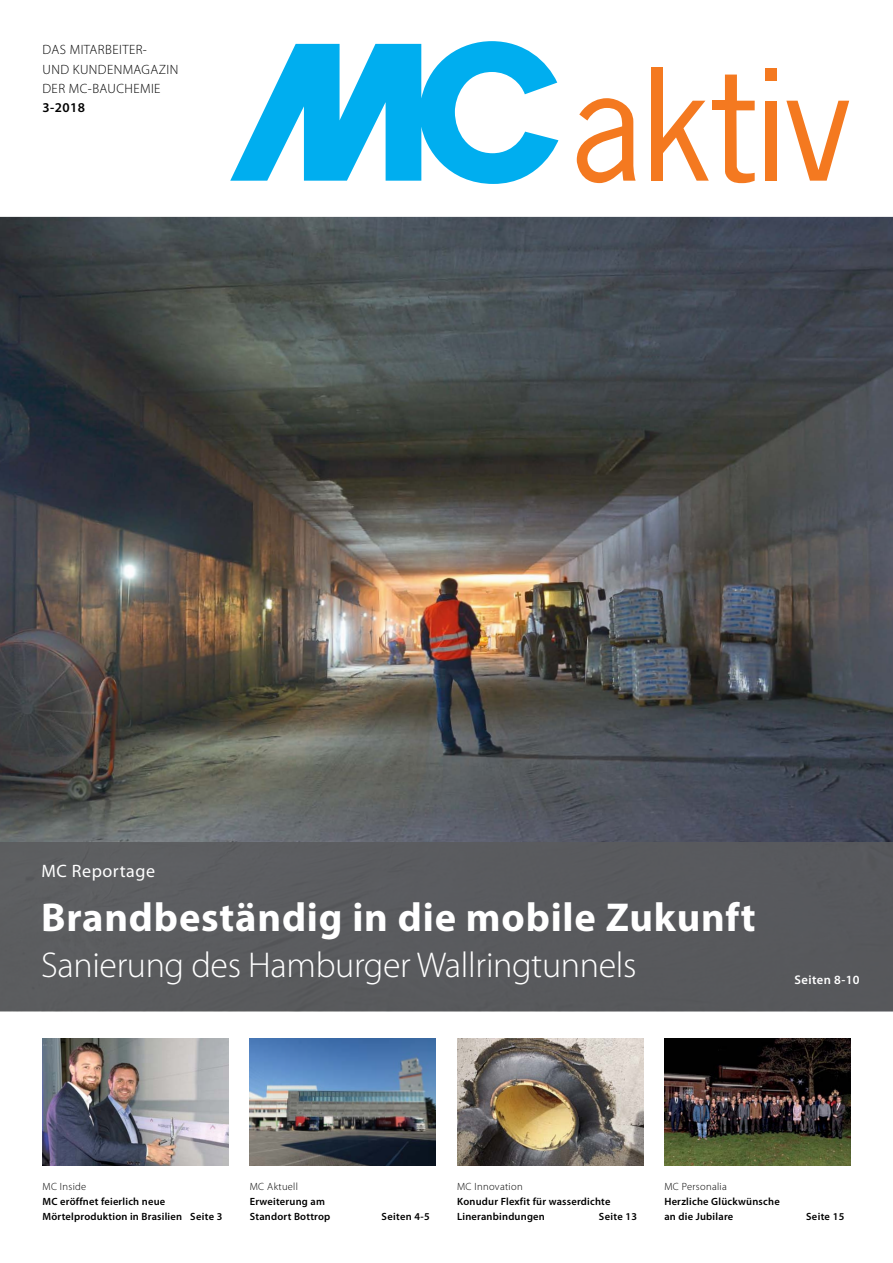
<style>
.page{position:relative;width:893px;height:1263px;background:#fff}
.page>*{position:absolute;margin:0;border:0;box-sizing:border-box;transform-origin:0 0}
.t1{font:700 40.5px "Myriad Pro";letter-spacing:.02em;color:#fff}
.t2{font:300 36px "Myriad Pro";letter-spacing:-.01em;color:#fff}
.t3{font:18px "Myriad Pro";letter-spacing:.03em;color:#fff}
.t4{font:300 13.5px/19.5px "Myriad Pro";letter-spacing:.03em;color:#000}
.t5{font:600 13.5px "Myriad Pro";color:#000}
.t6{font:600 12.6px "Myriad Pro";letter-spacing:.03em;color:#fff}
.t7{font:600 10.5px/15px "Myriad Pro";letter-spacing:.02em;color:#000}
.t8{font:300 10.5px "Myriad Pro";letter-spacing:.03em;color:#000}
</style>
<div class="page">
<img style="left:250px;top:1038px;width:186px;height:128px">
<img style="left:457px;top:1038px;width:186px;height:128px">
<img style="left:43px;top:1038px;width:186px;height:128px">
<svg style="left:230px;top:41px;width:328px;height:143px;fill:#00aeef"></svg>
<svg style="left:577px;top:98px;width:59px;height:85px"></svg>
<div style="left:652px;top:68px;width:11px;height:113px;background:#f47920"></div>
<svg style="left:663px;top:101px;width:46px;height:80px"></svg>
<svg style="left:725px;top:75px;width:30px;height:108px"></svg>
<div style="left:713px;top:101px;width:12px;height:9px;background:#f47920"></div>
<div style="left:765px;top:101px;width:12px;height:80px;background:#f47920"></div>
<div style="left:765px;top:68px;width:12px;height:12px;background:#f47920"></div>
<svg style="left:786px;top:101px;width:63px;height:80px"></svg>
<img style="left:0;top:217px;width:893px;height:626px">
<div style="left:0;top:843px;width:893px;height:168px;background:#5a5b5d"></div>
<img style="left:664px;top:1038px;width:186px;height:128px">
<p class="t4" style="left:43px;top:40px;width:137px">DAS MITARBEITER-<br>UND KUNDENMAGAZIN<br>DER MC-BAUCHEMIE</p>
<p class="t5" style="left:43px;top:99px;width:44px">3-2018</p>
<h3 class="t3" style="left:41px;top:860px;width:115px">MC Reportage</h3>
<h1 class="t1" style="left:41px;top:890px;width:716px">Brandbeständig in die mobile Zukunft</h1>
<h2 class="t2" style="left:41px;top:945px;width:597px">Sanierung des Hamburger Wallringtunnels</h2>
<p class="t6" style="left:795px;top:972px;width:67px">Seiten 8-10</p>
<p class="t8" style="left:43px;top:1181px;width:45px">MC Inside</p>
<p class="t7" style="left:43px;top:1194px;width:182px">MC eröffnet feierlich neue<br>Mörtelproduktion in Brasilien Seite 3</p>
<p class="t8" style="left:250px;top:1181px;width:50px">MC Aktuell</p>
<p class="t7" style="left:250px;top:1194px;width:82px">Erweiterung am<br>Standort Bottrop</p>
<p class="t7" style="left:382px;top:1209px;width:50px">Seiten 4-5</p>
<p class="t8" style="left:457px;top:1181px;width:67px">MC Innovation</p>
<p class="t7" style="left:457px;top:1194px;width:155px">Konudur Flexfit für wasserdichte<br>Lineranbindungen</p>
<p class="t7" style="left:599px;top:1209px;width:40px">Seite 13</p>
<p class="t8" style="left:664px;top:1181px;width:64px">MC Personalia</p>
<p class="t7" style="left:664px;top:1194px;width:117px">Herzliche Glückwünsche an die Jubilare</p>
<p class="t7" style="left:806px;top:1209px;width:40px">Seite 15</p>
</div>
